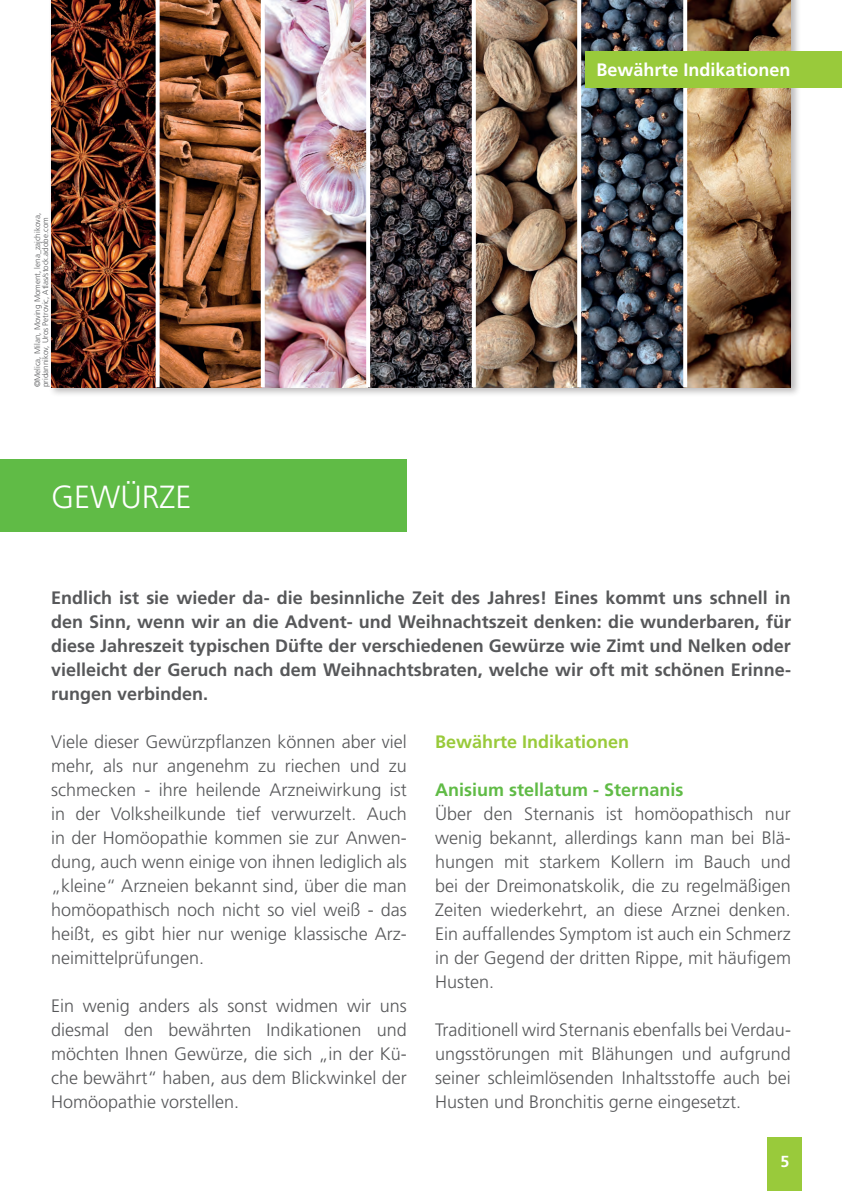
<style>
.page{position:relative;width:842px;height:1191px;background:#fff}
.page>*{position:absolute;margin:0;border:0;box-sizing:border-box;transform-origin:0 0}
.t1{font:300 32px "Frutiger";color:#fff}
.t2{font:300 18px/24px "Frutiger";color:#57585a;text-align:justify}
.t3{font:700 18px/24px "Frutiger";color:#57585a;text-align:justify}
.t4{font:700 18px "Frutiger";color:#60bb46}
.t5{font:700 18px "Frutiger";color:#99ca3b}
.t6{font:700 18px "Frutiger";color:#fff}
.t7{font:700 16px "Frutiger";color:#fff}
.t8{font:300 8px/8px "Frutiger";color:#57585a}
</style>
<div class="page">
<div style="left:768px;top:1137px;width:34px;height:54px;background:#99ca3b"></div>
<div style="left:0;top:459px;width:407px;height:72px;background:#60bb46"></div>
<div style="left:49px;top:0;width:752px;height:397px;background:#231f20;opacity:.3"></div>
<img style="left:52px;top:0;width:739px;height:387px">
<svg style="left:156px;top:0;width:4px;height:387px"></svg>
<svg style="left:261px;top:0;width:4px;height:387px"></svg>
<svg style="left:472px;top:0;width:4px;height:387px"></svg>
<hr style="left:366px;top:0;width:4px;height:387px;background:#fff">
<svg style="left:683px;top:0;width:4px;height:387px"></svg>
<svg style="left:577px;top:0;width:4px;height:387px"></svg>
<div style="left:585px;top:51px;width:257px;height:36px;background:#99ca3b"></div>
<p class="t8" style="left:34px;top:387px;width:175px;rotate:-90deg">©Melica, Milan, Moving Moment, lena_zajchikova, pridannikov, Uros Petrovic, Atlas/stock.adobe.com</p>
<h1 class="t1" style="left:51px;top:478px;width:142px">GEWÜRZE</h1>
<p class="t6" style="left:596px;top:59px;width:196px">Bewährte Indikationen</p>
<p class="t3" style="left:51px;top:585px;width:741px">Endlich ist sie wieder da- die besinnliche Zeit des Jahres! Eines kommt uns schnell in den Sinn, wenn wir an die Advent- und Weihnachtszeit denken: die wunderbaren, für diese Jahreszeit typischen Düfte der verschiedenen Gewürze wie Zimt und Nelken oder vielleicht der Geruch nach dem Weihnachtsbraten, welche wir oft mit schönen Erinne&shy;rungen verbinden.</p>
<p class="t2" style="left:51px;top:729px;width:357px">Viele dieser Gewürzpflanzen können aber viel mehr, als nur angenehm zu riechen und zu schmecken - ihre heilende Arzneiwirkung ist in der Volksheilkunde tief verwurzelt. Auch in der Homöopathie kommen sie zur Anwen&shy;dung, auch wenn einige von ihnen lediglich als „kleine“ Arzneien bekannt sind, über die man homöopathisch noch nicht so viel weiß - das heißt, es gibt hier nur wenige klassische Arz&shy;neimittelprüfungen.</p>
<p class="t2" style="left:51px;top:993px;width:357px">Ein wenig anders als sonst widmen wir uns diesmal den bewährten Indikationen und möchten Ihnen Gewürze, die sich „in der Kü&shy;che bewährt“ haben, aus dem Blickwinkel der Homöopathie vorstellen.</p>
<p class="t5" style="left:435px;top:731px;width:196px">Bewährte Indikationen</p>
<p class="t4" style="left:435px;top:779px;width:250px">Anisium stellatum - Sternanis</p>
<p class="t2" style="left:435px;top:801px;width:357px">Über den Sternanis ist homöopathisch nur wenig bekannt, allerdings kann man bei Blä&shy;hungen mit starkem Kollern im Bauch und bei der Dreimonatskolik, die zu regelmäßigen Zeiten wiederkehrt, an diese Arznei denken.<br>Ein auffallendes Symptom ist auch ein Schmerz in der Gegend der dritten Rippe, mit häufigem Husten.</p>
<p class="t2" style="left:435px;top:1018px;width:357px">Traditionell wird Sternanis ebenfalls bei Verdau&shy;ungsstörungen mit Blähungen und aufgrund seiner schleimlösenden Inhaltsstoffe auch bei Husten und Bronchitis gerne eingesetzt.</p>
<p class="t7" style="left:780px;top:1152px;width:10px">5</p>
</div>
